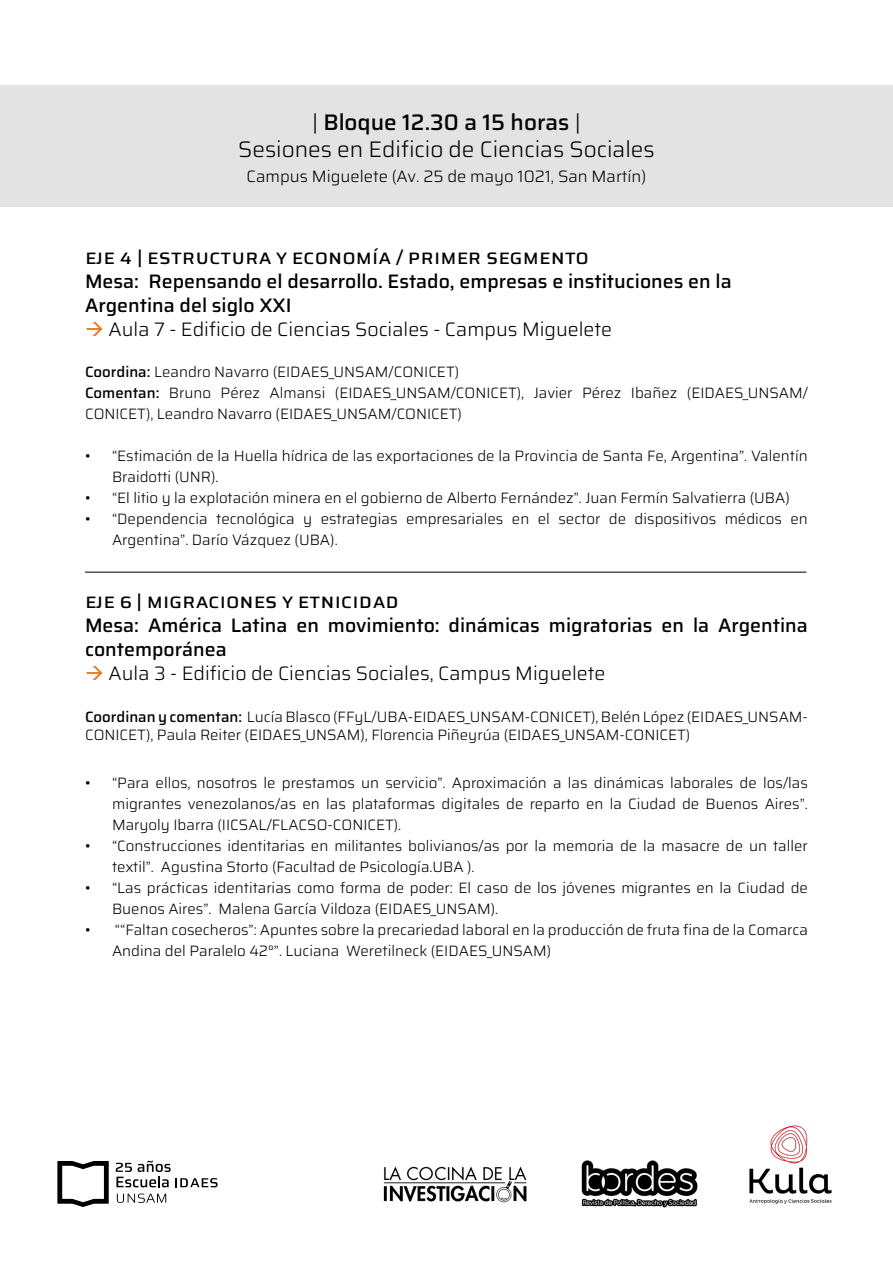
<style>
.page{position:relative;width:893px;height:1263px;background:#fff}
.page>*{position:absolute;margin:0;border:0;box-sizing:border-box;transform-origin:0 0}
.t1{font:300 22.5px/27px "Saira UNSAM";color:#000;text-align:center}
.t2{font:500 19.5px/24px "Saira UNSAM";color:#000}
.t3{font:300 19.5px "Saira UNSAM";color:#000}
.t4{font:19.5px "Saira UNSAM Medium SC";color:#000}
.t5{font:300 16.5px "Saira UNSAM";color:#000}
.t6{font:300 15px/21px "Saira UNSAM";color:#000}
.s1{font-weight:500}
.s2{color:#e87425}
</style>
<div class="page">
<svg style="left:57px;top:1161px;width:52px;height:46px"></svg>
<svg style="left:116px;top:1161px;width:102px;height:26px"></svg>
<svg style="left:117px;top:1193px;width:49px;height:10px"></svg>
<img style="left:383px;top:1166px;width:144px;height:37px">
<img style="left:581px;top:1160px;width:117px;height:48px">
<img style="left:749px;top:1125px;width:83px;height:79px">
<div style="left:0;top:85px;width:893px;height:121px;background:#e3e3e3"></div>
<hr style="left:85px;top:572px;width:721px;height:1px;background:#000">
<h1 class="t1" style="left:238px;top:108px;width:418px">| <span class="s1">Bloque 12.30 a 15 horas</span> |<br>Sesiones en Edificio de Ciencias Sociales</h1>
<p class="t5" style="left:247px;top:163px;width:401px">Campus Miguelete (Av. 25 de mayo 1021, San Martín)</p>
<h2 class="t4" style="left:85px;top:246px;width:505px">EJE 4 | ESTRUCTURA Y ECONOMÍA / PRIMER SEGMENTO</h2>
<h2 class="t2" style="left:85px;top:269px;width:648px">Mesa: Repensando el desarrollo. Estado, empresas e instituciones en la<br>Argentina del siglo XXI</h2>
<h2 class="t3" style="left:85px;top:314px;width:528px"><span class="s2">→</span> Aula 7 - Edificio de Ciencias Sociales - Campus Miguelete</h2>
<p class="t6" style="left:85px;top:361px;width:724px"><span class="s1">Coordina:</span> Leandro Navarro (EIDAES_UNSAM/CONICET)<br><span class="s1">Comentan:</span> Bruno Pérez Almansi (EIDAES_UNSAM/CONICET), Javier Pérez Ibañez (EIDAES_UNSAM/<br>CONICET), Leandro Navarro (EIDAES_UNSAM/CONICET)</p>
<p class="t6" style="left:112px;top:445px;width:697px;text-indent:-27px">• “Estimación de la Huella hídrica de las exportaciones de la Provincia de Santa Fe, Argentina”. Valentín<br>Braidotti (UNR).</p>
<p class="t6" style="left:85px;top:487px;width:706px">• “El litio y la explotación minera en el gobierno de Alberto Fernández”. Juan Fermín Salvatierra (UBA)</p>
<p class="t6" style="left:112px;top:508px;width:697px;text-indent:-27px">• “Dependencia tecnológica y estrategias empresariales en el sector de dispositivos médicos en<br>Argentina”. Darío Vázquez (UBA).</p>
<h2 class="t4" style="left:85px;top:589px;width:316px">EJE 6 | MIGRACIONES Y ETNICIDAD</h2>
<h2 class="t2" style="left:85px;top:612px;width:724px">Mesa: América Latina en movimiento: dinámicas migratorias en la Argentina contemporánea</h2>
<h2 class="t3" style="left:85px;top:657px;width:522px"><span class="s2">→</span> Aula 3 - Edificio de Ciencias Sociales, Campus Miguelete</h2>
<p class="t6" style="left:85px;top:707px;width:724px;line-height:18px"><span class="s1">Coordinan y comentan:</span> Lucía Blasco (FFyL/UBA-EIDAES_UNSAM-CONICET), Belén López (EIDAES_UNSAM-<br>CONICET), Paula Reiter (EIDAES_UNSAM), Florencia Piñeyrúa (EIDAES_UNSAM-CONICET)</p>
<p class="t6" style="left:112px;top:772px;width:697px;text-align:justify;text-indent:-27px">• “Para ellos, nosotros le prestamos un servicio”. Aproximación a las dinámicas laborales de los/las migrantes venezolanos/as en las plataformas digitales de reparto en la Ciudad de Buenos Aires”.<br>Maryoly Ibarra (IICSAL/FLACSO-CONICET).</p>
<p class="t6" style="left:112px;top:835px;width:697px;text-indent:-27px">• “Construcciones identitarias en militantes bolivianos/as por la memoria de la masacre de un taller textil”. Agustina Storto (Facultad de Psicología.UBA ).</p>
<p class="t6" style="left:112px;top:877px;width:697px;text-indent:-27px">• “Las prácticas identitarias como forma de poder: El caso de los jóvenes migrantes en la Ciudad de<br>Buenos Aires”. Malena García Vildoza (EIDAES_UNSAM).</p>
<p class="t6" style="left:112px;top:919px;width:697px;text-indent:-27px">• ““Faltan cosecheros”: Apuntes sobre la precariedad laboral en la producción de fruta fina de la Comarca<br>Andina del Paralelo 42°”. Luciana Weretilneck (EIDAES_UNSAM)</p>
</div>
